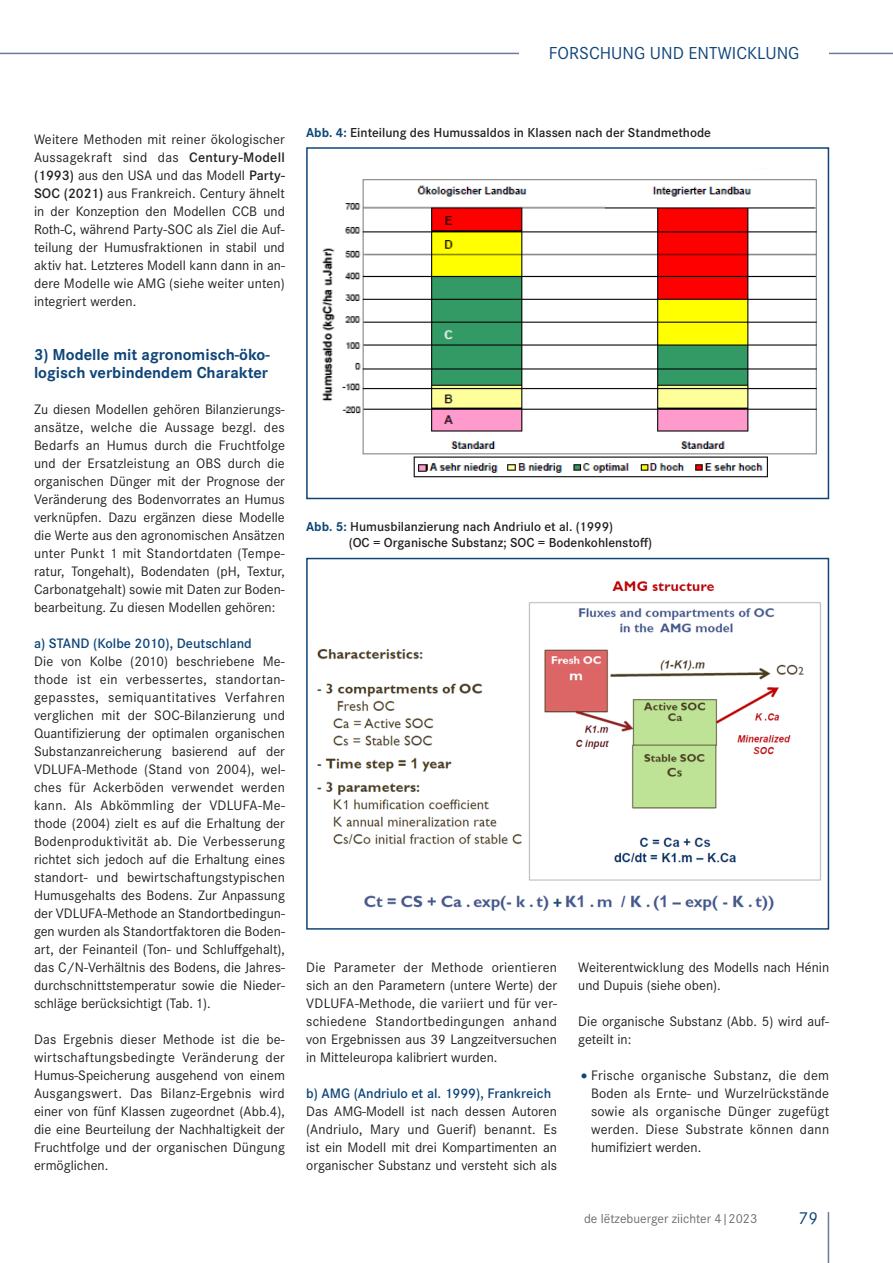
<style>
.page{position:relative;width:893px;height:1263px;background:#fff}
.page>*{position:absolute;margin:0;border:0;box-sizing:border-box;transform-origin:0 0}
.t1{font:18px "Corporate S";color:#0e4578}
.t2{font:700 16.5px/18px "Corporate S";color:#0e4578}
.t3{font:14.25px/18px "Corporate S";color:#231f20;text-align:justify}
.t4{font:600 14.25px "Corporate S";color:#0e4578}
.t5{font:600 13.5px/16.2px "Corporate S";color:#231f20}
.t6{font:13.5px "Corporate S";color:#6c6d70}
.s1{font-weight:600}
.s2{font-weight:700;color:#0e4578}
.s3{font-weight:800;font-size:18px;color:#0e4578}
</style>
<div class="page">
<hr style="left:0;top:53px;width:893px;height:1px;background:#6d789f">
<hr style="left:828px;top:1212px;width:1px;height:51px;background:#6d789f">
<div style="left:519px;top:47px;width:30px;height:12px;background:#fff"></div>
<div style="left:799px;top:47px;width:30px;height:12px;background:#fff"></div>
<div style="left:549px;top:47px;width:250px;height:12px;background:#fff"></div>
<img style="left:322px;top:179px;width:495px;height:299px">
<div style="left:306px;top:147px;width:523px;height:352px;border:2px solid #0e4578"></div>
<img style="left:317px;top:580px;width:504px;height:331px">
<div style="left:306px;top:558px;width:523px;height:372px;border:2px solid #0e4578"></div>
<p class="t1" style="left:549px;top:42px;width:252px">FORSCHUNG UND ENTWICKLUNG</p>
<p class="t3" style="left:34px;top:130px;width:252px">Weitere Methoden mit reiner ökologischer Aussagekraft sind das <span class="s1">Century-Modell (1993)</span> aus den USA und das Modell <span class="s1">Party-SOC (2021)</span> aus Frankreich. Century ähnelt in der Konzeption den Modellen CCB und Roth-C, während Party-SOC als Ziel die Auf&shy;teilung der Humusfraktionen in stabil und aktiv hat. Letzteres Modell kann dann in an&shy;dere Modelle wie AMG (siehe weiter unten) integriert werden.</p>
<p class="t2" style="left:34px;top:345px;width:237px">3) Modelle mit agronomisch-öko&shy;logisch verbindendem Charakter</p>
<p class="t3" style="left:34px;top:400px;width:252px">Zu diesen Modellen gehören Bilanzierungs&shy;ansätze, welche die Aussage bezgl. des Bedarfs an Humus durch die Fruchtfolge und der Ersatzleistung an OBS durch die organischen Dünger mit der Prognose der Veränderung des Bodenvorrates an Humus verknüpfen. Dazu ergänzen diese Modelle die Werte aus den agronomischen Ansätzen unter Punkt 1 mit Standortdaten (Tempe&shy;ratur, Tongehalt), Bodendaten (pH, Textur, Carbonatgehalt) sowie mit Daten zur Boden&shy;bearbeitung. Zu diesen Modellen gehören:</p>
<p class="t4" style="left:34px;top:634px;width:219px">a) STAND (Kolbe 2010), Deutschland</p>
<p class="t3" style="left:34px;top:652px;width:252px">Die von Kolbe (2010) beschriebene Me&shy;thode ist ein verbessertes, standortan&shy;gepasstes, semiquantitatives Verfahren verglichen mit der SOC-Bilanzierung und Quantifizierung der optimalen organischen Substanzanreicherung basierend auf der VDLUFA-Methode (Stand von 2004), wel&shy;ches für Ackerböden verwendet werden kann. Als Abkömmling der VDLUFA-Me&shy;thode (2004) zielt es auf die Erhaltung der Bodenproduktivität ab. Die Verbesserung richtet sich jedoch auf die Erhaltung eines standort- und bewirtschaftungstypischen Humusgehalts des Bodens. Zur Anpassung der VDLUFA-Methode an Standortbedingun&shy;gen wurden als Standortfaktoren die Boden&shy;art, der Feinanteil (Ton- und Schluffgehalt), das C/N-Verhältnis des Bodens, die Jahres&shy;durchschnittstemperatur sowie die Nieder&shy;schläge berücksichtigt (Tab. 1).</p>
<p class="t3" style="left:34px;top:1030px;width:252px">Das Ergebnis dieser Methode ist die be&shy;wirtschaftungsbedingte Veränderung der Humus-Speicherung ausgehend von einem Ausgangswert. Das Bilanz-Ergebnis wird einer von fünf Klassen zugeordnet (Abb.4), die eine Beurteilung der Nachhaltigkeit der Fruchtfolge und der organischen Düngung ermöglichen.</p>
<p class="t5" style="left:306px;top:124px;width:406px"><span class="s2">Abb. 4:</span> Einteilung des Humussaldos in Klassen nach der Standmethode</p>
<p class="t5" style="left:349px;top:518px;width:305px;text-indent:-43px"><span class="s2">Abb. 5:</span> Humusbilanzierung nach Andriulo et al. (1999)<br>(OC = Organische Substanz; SOC = Bodenkohlenstoff)</p>
<p class="t3" style="left:306px;top:958px;width:252px">Die Parameter der Methode orientieren sich an den Parametern (untere Werte) der VDLUFA-Methode, die variiert und für ver&shy;schiedene Standortbedingungen anhand von Ergebnissen aus 39 Langzeitversuchen in Mitteleuropa kalibriert wurden.</p>
<p class="t4" style="left:306px;top:1084px;width:247px">b) AMG (Andriulo et al. 1999), Frankreich</p>
<p class="t3" style="left:306px;top:1102px;width:252px">Das AMG-Modell ist nach dessen Autoren (Andriulo, Mary und Guerif) benannt. Es ist ein Modell mit drei Kompartimenten an organischer Substanz und versteht sich als</p>
<p class="t3" style="left:578px;top:958px;width:252px">Weiterentwicklung des Modells nach Hénin und Dupuis (siehe oben).</p>
<p class="t3" style="left:578px;top:1012px;width:252px">Die organische Substanz (Abb. 5) wird auf&shy;geteilt in:</p>
<p class="t3" style="left:591px;top:1066px;width:240px;text-indent:-13px"><span class="s3">•</span>Frische organische Substanz, die dem Boden als Ernte- und Wurzelrückstände sowie als organische Dünger zugefügt werden. Diese Substrate können dann humifiziert werden.</p>
<p class="t6" style="left:584px;top:1209px;width:175px">de lëtzebuerger ziichter 4|2023</p>
<p class="t1" style="left:799px;top:1206px;width:21px">79</p>
</div>
